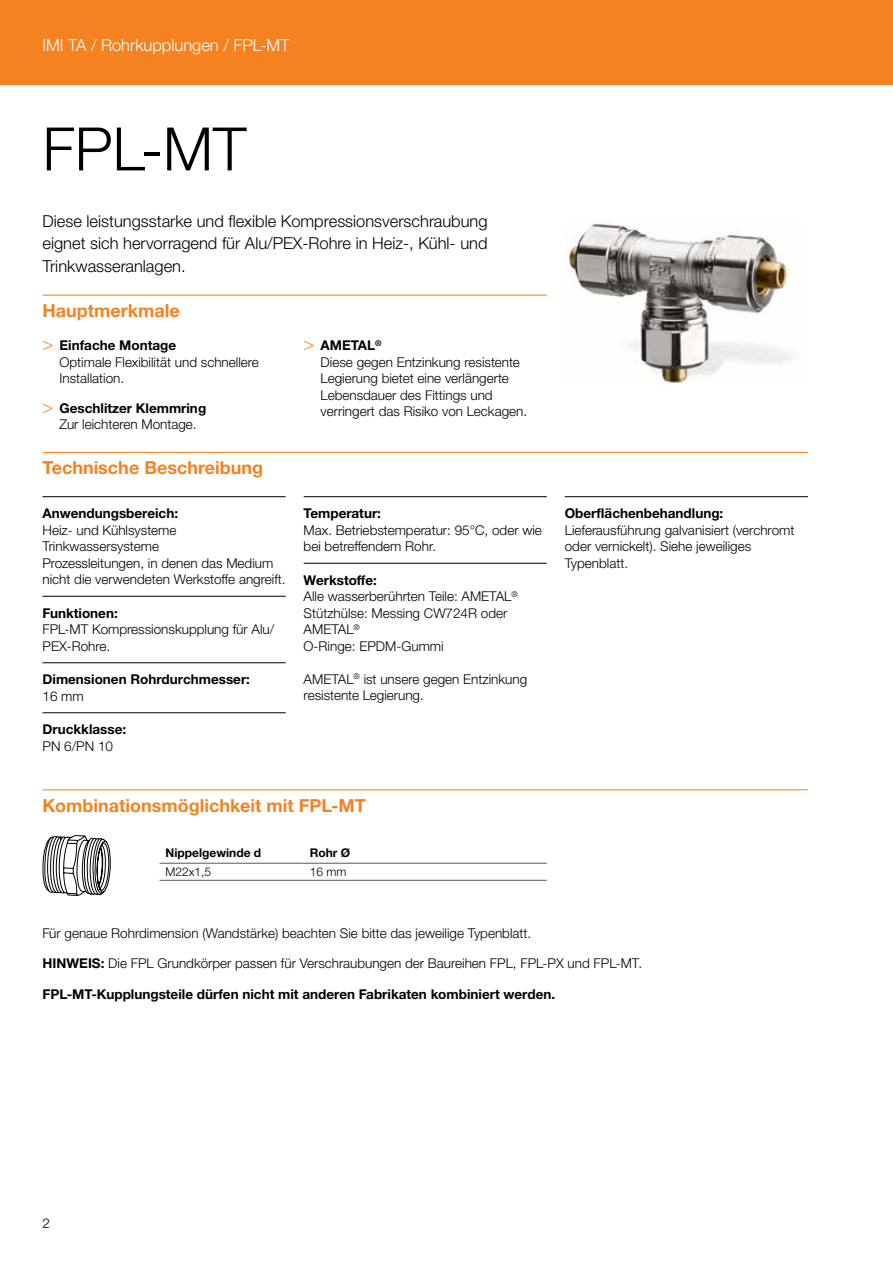
<style>
.page{position:relative;width:893px;height:1263px;background:#fff}
.page>*{position:absolute;margin:0;border:0;box-sizing:border-box;transform-origin:0 0}
.t1{font:300 60px "Helvetica Neue LTW1 G";color:#000}
.t2{font:700 18px "Helvetica Neue LTW1 G";color:#f58220}
.t3{font:300 16.5px/22.5px "Helvetica Neue LTW1 G";color:#000;text-align:justify}
.t4{font:300 16.5px "Helvetica Neue LTW1 G";color:#fff}
.t5{font:300 13.5px/16.5px "Helvetica Neue LTW1 G";color:#000}
.t6{font:700 13.5px "Helvetica Neue LTW1 G";color:#000}
.t7{font:700 12px "Helvetica Neue LTW1 G";color:#000}
.t8{font:300 12px "Helvetica Neue LTW1 G";color:#000}
.s1{font-family:"Helvetica Neue LT Std";font-size:18px;color:#f58220}
.s2{font-weight:700}
</style>
<div class="page">
<div style="left:0;top:0;width:893px;height:85px;background:#f58220"></div>
<hr style="left:43px;top:295px;width:504px;height:1px;background:#f58220">
<hr style="left:43px;top:452px;width:765px;height:1px;background:#f58220">
<hr style="left:43px;top:496px;width:243px;height:1px;background:#000">
<hr style="left:43px;top:596px;width:243px;height:1px;background:#000">
<hr style="left:43px;top:662px;width:243px;height:1px;background:#000">
<hr style="left:43px;top:712px;width:243px;height:1px;background:#000">
<hr style="left:304px;top:496px;width:243px;height:1px;background:#000">
<hr style="left:304px;top:563px;width:243px;height:1px;background:#000">
<hr style="left:565px;top:496px;width:243px;height:1px;background:#000">
<hr style="left:43px;top:789px;width:765px;height:1px;background:#f58220">
<hr style="left:160px;top:863px;width:144px;height:1px;background:#58595b">
<hr style="left:160px;top:880px;width:144px;height:1px;background:#58595b">
<hr style="left:304px;top:863px;width:243px;height:1px;background:#58595b">
<hr style="left:304px;top:880px;width:243px;height:1px;background:#58595b">
<img style="left:566px;top:223px;width:227px;height:161px">
<svg style="left:43px;top:835px;width:68px;height:61px"></svg>
<p class="t4" style="left:43px;top:35px;width:248px">IMI TA / Rohrkupplungen / FPL-MT</p>
<h1 class="t1" style="left:43px;top:112px;width:205px">FPL-MT</h1>
<p class="t3" style="left:43px;top:210px;width:447px">Diese leistungsstarke und flexible Kompressionsverschraubung eignet sich hervorragend für Alu/PEX-Rohre in Heiz-, Kühl- und Trinkwasseranlagen.</p>
<h2 class="t2" style="left:43px;top:299px;width:139px">Hauptmerkmale</h2>
<p class="t5" style="left:60px;top:337px;width:201px;text-indent:-17px"><span class="s1">&gt;</span> <span class="s2">Einfache Montage<br></span>Optimale Flexibilität und schnellere<br>Installation.</p>
<p class="t5" style="left:43px;top:400px;width:165px;text-align:center"><span class="s1">&gt;</span> <span class="s2">Geschlitzer Klemmring<br></span>Zur leichteren Montage.</p>
<p class="t5" style="left:321px;top:337px;width:208px;text-indent:-17px"><span class="s1">&gt;</span> <span class="s2">AMETAL</span><sup>®<br></sup>Diese gegen Entzinkung resistente<br>Legierung bietet eine verlängerte<br>Lebensdauer des Fittings und verringert das Risiko von Leckagen.</p>
<h2 class="t2" style="left:43px;top:457px;width:222px">Technische Beschreibung</h2>
<p class="t6" style="left:43px;top:505px;width:137px">Anwendungsbereich:</p>
<p class="t5" style="left:43px;top:522px;width:245px">Heiz- und Kühlsysteme<br>Trinkwassersysteme<br>Prozessleitungen, in denen das Medium nicht die verwendeten Werkstoffe angreift.</p>
<p class="t6" style="left:43px;top:605px;width:77px">Funktionen:</p>
<p class="t5" style="left:43px;top:621px;width:233px">FPL-MT Kompressionskupplung für Alu/<br>PEX-Rohre.</p>
<p class="t6" style="left:43px;top:671px;width:209px">Dimensionen Rohrdurchmesser:</p>
<p class="t5" style="left:43px;top:688px;width:43px">16 mm</p>
<p class="t6" style="left:43px;top:721px;width:85px">Druckklasse:</p>
<p class="t5" style="left:43px;top:738px;width:72px">PN 6/PN 10</p>
<p class="t6" style="left:304px;top:505px;width:79px">Temperatur:</p>
<p class="t5" style="left:304px;top:522px;width:240px">Max. Betriebstemperatur: 95°C, oder wie bei betreffendem Rohr.</p>
<p class="t5" style="left:304px;top:572px;width:216px"><span class="s2">Werkstoffe:<br></span>Alle wasserberührten Teile: AMETAL<sup>®<br></sup>Stützhülse: Messing CW724R oder<br>AMETAL<sup>®<br></sup>O-Ringe: EPDM-Gummi</p>
<p class="t5" style="left:304px;top:671px;width:225px">AMETAL<sup>®</sup> ist unsere gegen Entzinkung resistente Legierung.</p>
<h2 class="t2" style="left:43px;top:794px;width:325px">Kombinationsmöglichkeit mit FPL-MT</h2>
<p class="t7" style="left:166px;top:845px;width:97px">Nippelgewinde d</p>
<p class="t7" style="left:310px;top:845px;width:42px">Rohr Ø</p>
<p class="t8" style="left:166px;top:864px;width:47px">M22x1,5</p>
<p class="t8" style="left:310px;top:864px;width:38px">16 mm</p>
<p class="t6" style="left:565px;top:505px;width:160px">Oberflächenbehandlung:</p>
<p class="t5" style="left:565px;top:522px;width:231px">Lieferausführung galvanisiert (verchromt oder vernickelt). Siehe jeweiliges<br>Typenblatt.</p>
<p class="t5" style="left:43px;top:919px;width:601px;line-height:29.2px">Für genaue Rohrdimension (Wandstärke) beachten Sie bitte das jeweilige Typenblatt.<br><span class="s2">HINWEIS:</span> Die FPL Grundkörper passen für Verschraubungen der Baureihen FPL, FPL-PX und FPL-MT.</p>
<p class="t6" style="left:43px;top:985px;width:514px">FPL-MT-Kupplungsteile dürfen nicht mit anderen Fabrikaten kombiniert werden.</p>
<p class="t5" style="left:43px;top:1215px;width:9px">2</p>
</div>
